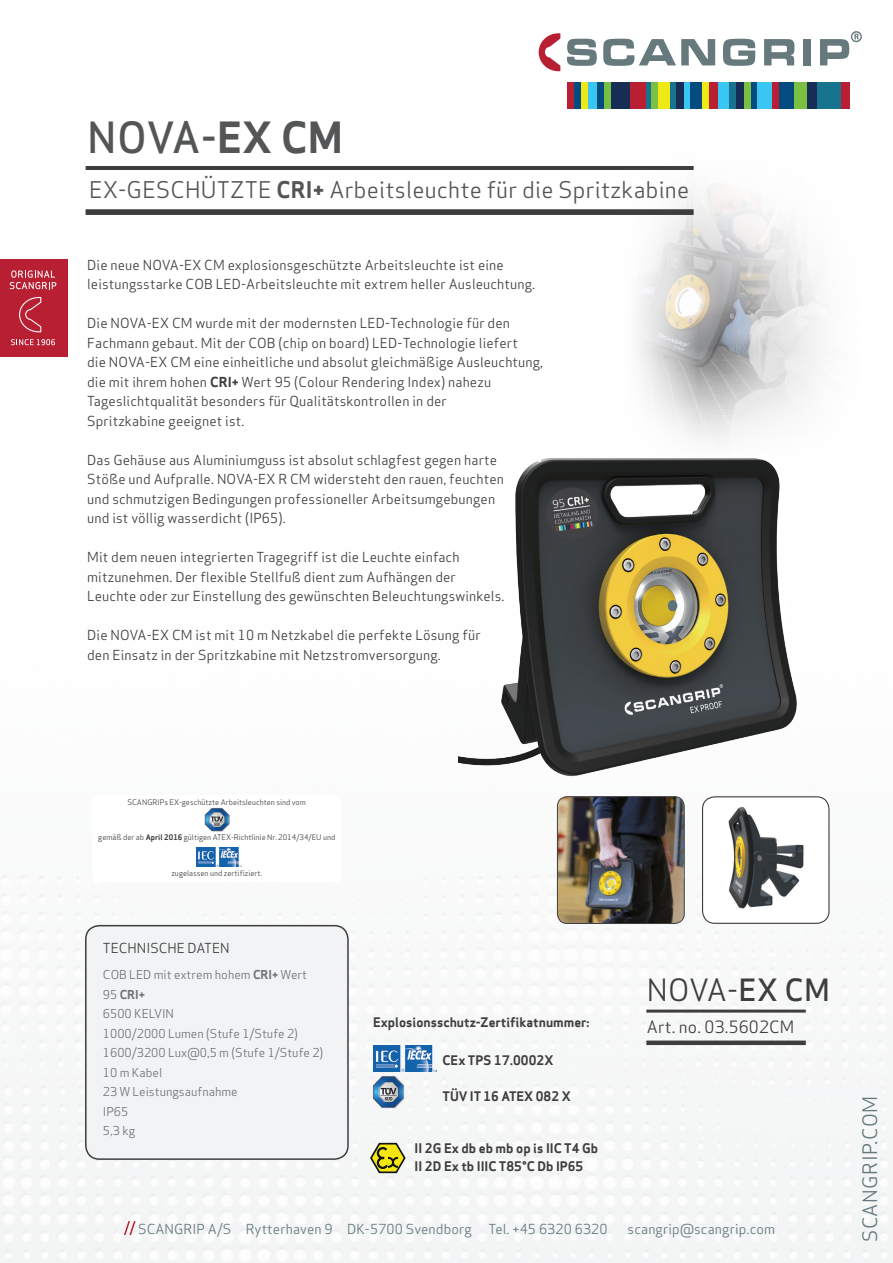
<style>
.page{position:relative;width:893px;height:1263px;background:#fff}
.page>*{position:absolute;margin:0;border:0;box-sizing:border-box;transform-origin:0 0}
.t1{font:500 42px "Apex Sans";color:#545557}
.t2{font:30px "Apex Sans";color:#3e3e3f}
.t3{font:22.5px "Apex Sans";letter-spacing:.01em;color:#545557}
.t4{font:19.5px "Apex Sans";letter-spacing:.03em;color:#66797d}
.t5{font:16.65px "Apex Sans";letter-spacing:.01em;color:#3e3e3f}
.t6{font:13.5px "Apex Sans";letter-spacing:.01em;color:#3e3e3f}
.t7{font:13.5px "Apex Sans";letter-spacing:.01em;color:#66797d}
.t8{font:700 12.9px "Apex Sans";color:#3e3e3f}
.t9{font:12px "Apex Sans";color:#727376}
.t10{font:700 12px "Apex Sans";color:#727376}
.t11{font:7.5px "Apex Sans";color:#3e3e3f}
.s1{font-weight:700}
.s2{font-weight:400}
.s3{font-weight:500}
</style>
<div class="page">
<div style="left:0;top:796px;width:893px;height:467px;background:#f6f7f7"></div>
<svg style="left:124px;top:1221px;width:12px;height:14px"></svg>
<div style="left:0;top:259px;width:67px;height:98px;background:#b91f33"></div>
<svg style="left:10px;top:270px;width:46px;height:19px"></svg>
<svg style="left:11px;top:339px;width:44px;height:6px"></svg>
<svg style="left:19px;top:297px;width:23px;height:36px"></svg>
<svg style="left:539px;top:33px;width:21px;height:38px"></svg>
<svg style="left:567px;top:39px;width:30px;height:27px"></svg>
<svg style="left:603px;top:39px;width:112px;height:27px"></svg>
<svg style="left:723px;top:39px;width:32px;height:27px"></svg>
<svg style="left:764px;top:39px;width:30px;height:26px"></svg>
<div style="left:803px;top:39px;width:8px;height:26px;background:#66797d"></div>
<svg style="left:820px;top:34px;width:39px;height:31px"></svg>
<div style="left:851px;top:31px;width:11px;height:11px;border:1px solid #66797d;border-radius:50%"></div>
<div style="left:571px;top:82px;width:11px;height:27px;background:#044b7f"></div>
<div style="left:610px;top:82px;width:20px;height:27px;background:#172d56"></div>
<div style="left:582px;top:82px;width:6px;height:27px;background:#ede816"></div>
<div style="left:588px;top:82px;width:10px;height:27px;background:#3ac6f3"></div>
<div style="left:597px;top:82px;width:7px;height:27px;background:#044b7f"></div>
<div style="left:645px;top:82px;width:7px;height:27px;background:#17738e"></div>
<div style="left:630px;top:82px;width:15px;height:27px;background:#b91f33"></div>
<div style="left:604px;top:82px;width:6px;height:27px;background:#74bf44"></div>
<div style="left:841px;top:82px;width:9px;height:27px;background:#b91f33"></div>
<div style="left:816px;top:82px;width:25px;height:27px;background:#17738e"></div>
<div style="left:751px;top:82px;width:6px;height:27px;background:#044b7f"></div>
<div style="left:757px;top:82px;width:15px;height:27px;background:#3ac6f3"></div>
<div style="left:807px;top:82px;width:10px;height:27px;background:#172d56"></div>
<div style="left:778px;top:82px;width:16px;height:27px;background:#044b7f"></div>
<div style="left:683px;top:82px;width:7px;height:27px;background:#3ac6f3"></div>
<div style="left:743px;top:82px;width:8px;height:27px;background:#7ac143"></div>
<div style="left:690px;top:82px;width:12px;height:27px;background:#044b7f"></div>
<div style="left:702px;top:82px;width:7px;height:27px;background:#ede816"></div>
<div style="left:735px;top:82px;width:9px;height:27px;background:#172d56"></div>
<div style="left:709px;top:82px;width:9px;height:27px;background:#b91f33"></div>
<div style="left:718px;top:82px;width:11px;height:27px;background:#3ac6f3"></div>
<div style="left:676px;top:82px;width:7px;height:27px;background:#172d56"></div>
<div style="left:669px;top:82px;width:7px;height:27px;background:#17738e"></div>
<div style="left:652px;top:82px;width:6px;height:27px;background:#7ac143"></div>
<div style="left:658px;top:82px;width:11px;height:27px;background:#ede816"></div>
<div style="left:729px;top:82px;width:6px;height:27px;background:#17738e"></div>
<div style="left:772px;top:82px;width:6px;height:27px;background:#b91f33"></div>
<div style="left:567px;top:82px;width:6px;height:27px;background:#b91f33"></div>
<div style="left:794px;top:82px;width:13px;height:27px;background:#7ac143"></div>
<div style="left:86px;top:926px;width:262px;height:233px;background:#f2f3f4;border-radius:14px"></div>
<div style="left:85px;top:925px;width:264px;height:235px;border:2px solid #3e3e3f;border-radius:14px"></div>
<svg style="left:369px;top:1142px;width:38px;height:32px"></svg>
<img style="left:374px;top:1045px;width:62px;height:27px">
<img style="left:372px;top:1076px;width:33px;height:32px">
<svg style="left:720px;top:314px;width:100px;height:34px"></svg>
<svg style="left:697px;top:185px;width:128px;height:129px"></svg>
<svg style="left:637px;top:187px;width:60px;height:161px"></svg>
<svg style="left:639px;top:348px;width:182px;height:83px"></svg>
<img style="left:458px;top:431px;width:339px;height:346px">
<img style="left:702px;top:797px;width:126px;height:126px">
<div style="left:702px;top:796px;width:127px;height:128px;border:1px solid #3e3e3f;border-radius:12px"></div>
<img style="left:557px;top:797px;width:127px;height:126px">
<div style="left:557px;top:796px;width:128px;height:128px;border:1px solid #3e3e3f;border-radius:10px"></div>
<div style="left:646px;top:1040px;width:160px;height:5px;background:#3e3e3f"></div>
<hr style="left:646px;top:1009px;width:160px;height:3px;background:#3e3e3f">
<div style="left:92px;top:795px;width:250px;height:87px;background:#fff;border-radius:5px"></div>
<img style="left:196px;top:847px;width:46px;height:20px">
<img style="left:205px;top:808px;width:24px;height:23px">
<div style="left:86px;top:209px;width:608px;height:6px;background:#3e3e3f"></div>
<hr style="left:86px;top:166px;width:608px;height:4px;background:#3e3e3f">
<p class="t1" style="left:87px;top:100px;width:257px">NOVA-<span class="s1">EX CM</span></p>
<p class="t3" style="left:89px;top:171px;width:601px">EX-GESCHÜTZTE <span class="s1">CRI+</span> Arbeitsleuchte für die Spritzkabine</p>
<p class="t6" style="left:87px;top:253px;width:418px">Die neue NOVA-EX CM explosionsgeschützte Arbeitsleuchte ist eine</p>
<p class="t6" style="left:87px;top:273px;width:449px">leistungsstarke COB LED-Arbeitsleuchte mit extrem heller Ausleuchtung.</p>
<p class="t6" style="left:87px;top:312px;width:424px">Die NOVA-EX CM wurde mit der modernsten LED-Technologie für den</p>
<p class="t6" style="left:87px;top:331px;width:432px">Fachmann gebaut. Mit der COB (chip on board) LED-Technologie liefert</p>
<p class="t6" style="left:87px;top:351px;width:458px">die NOVA-EX CM eine einheitliche und absolut gleichmäßige Ausleuchtung,</p>
<p class="t6" style="left:87px;top:370px;width:405px">die mit ihrem hohen <span class="s1">CRI+</span> Wert 95 (Colour Rendering Index) nahezu</p>
<p class="t6" style="left:87px;top:390px;width:361px">Tageslichtqualität besonders für Qualitätskontrollen in der</p>
<p class="t6" style="left:87px;top:409px;width:159px">Spritzkabine geeignet ist.</p>
<p class="t6" style="left:87px;top:448px;width:411px">Das Gehäuse aus Aluminiumguss ist absolut schlagfest gegen harte</p>
<p class="t6" style="left:87px;top:468px;width:418px">Stöße und Aufpralle. NOVA-EX R CM widersteht den rauen, feuchten</p>
<p class="t6" style="left:87px;top:487px;width:409px">und schmutzigen Bedingungen professioneller Arbeitsumgebungen</p>
<p class="t6" style="left:87px;top:507px;width:200px">und ist völlig wasserdicht (IP65).</p>
<p class="t6" style="left:87px;top:546px;width:374px">Mit dem neuen integrierten Tragegriff ist die Leuchte einfach</p>
<p class="t6" style="left:87px;top:565px;width:370px">mitzunehmen. Der flexible Stellfuß dient zum Aufhängen der</p>
<p class="t6" style="left:87px;top:585px;width:419px">Leuchte oder zur Einstellung des gewünschten Beleuchtungswinkels.</p>
<p class="t6" style="left:87px;top:624px;width:395px">Die NOVA-EX CM ist mit 10 m Netzkabel die perfekte Lösung für</p>
<p class="t6" style="left:87px;top:643px;width:355px">den Einsatz in der Spritzkabine mit Netzstromversorgung.</p>
<p class="t11" style="left:128px;top:796px;width:180px">SCANGRIPs EX-geschützte Arbeitsleuchten sind vom</p>
<p class="t11" style="left:98px;top:831px;width:239px">gemäß der ab <span class="s1">April 2016</span> gültigen ATEX-Richtlinie Nr. 2014/34/EU und</p>
<p class="t11" style="left:171px;top:867px;width:92px">zugelassen und zertifiziert.</p>
<p class="t6" style="left:103px;top:937px;width:128px">TECHNISCHE DATEN</p>
<p class="t9" style="left:103px;top:965px;width:206px">COB LED mit extrem hohem <span class="s1">CRI+</span> Wert</p>
<p class="t10" style="left:103px;top:987px;width:44px"><span class="s2">95</span> CRI+</p>
<p class="t9" style="left:103px;top:1004px;width:73px">6500 KELVIN</p>
<p class="t9" style="left:103px;top:1024px;width:197px">1000/2000 Lumen (Stufe 1/Stufe 2)</p>
<p class="t9" style="left:103px;top:1043px;width:222px">1600/3200 Lux@0,5 m (Stufe 1/Stufe 2)</p>
<p class="t9" style="left:103px;top:1063px;width:61px">10 m Kabel</p>
<p class="t9" style="left:103px;top:1082px;width:136px">23 W Leistungsaufnahme</p>
<p class="t9" style="left:103px;top:1102px;width:27px">IP65</p>
<p class="t9" style="left:103px;top:1121px;width:34px">5,3 kg</p>
<p class="t8" style="left:373px;top:1014px;width:218px">Explosionsschutz-Zertifikatnummer:</p>
<p class="t8" style="left:442px;top:1052px;width:113px">CEx TPS 17.0002X</p>
<p class="t8" style="left:443px;top:1088px;width:130px">TÜV IT 16 ATEX 082 X</p>
<p class="t8" style="left:415px;top:1139px;width:185px">II 2G Ex db eb mb op is IIC T4 Gb</p>
<p class="t8" style="left:415px;top:1158px;width:170px">II 2D Ex tb IIIC T85°C Db IP65</p>
<p class="t2" style="left:647px;top:965px;width:185px">NOVA-<span class="s3">EX CM</span></p>
<p class="t5" style="left:647px;top:1013px;width:149px">Art. no. 03.5602CM</p>
<p class="t7" style="left:138px;top:1218px;width:471px">SCANGRIP A/S Rytterhaven 9 DK-5700 Svendborg Tel. +45 6320 6320</p>
<p class="t7" style="left:628px;top:1218px;width:149px">scangrip@scangrip.com</p>
<p class="t4" style="left:854px;top:1242px;width:148px;rotate:-90deg">SCANGRIP.COM</p>
</div>
